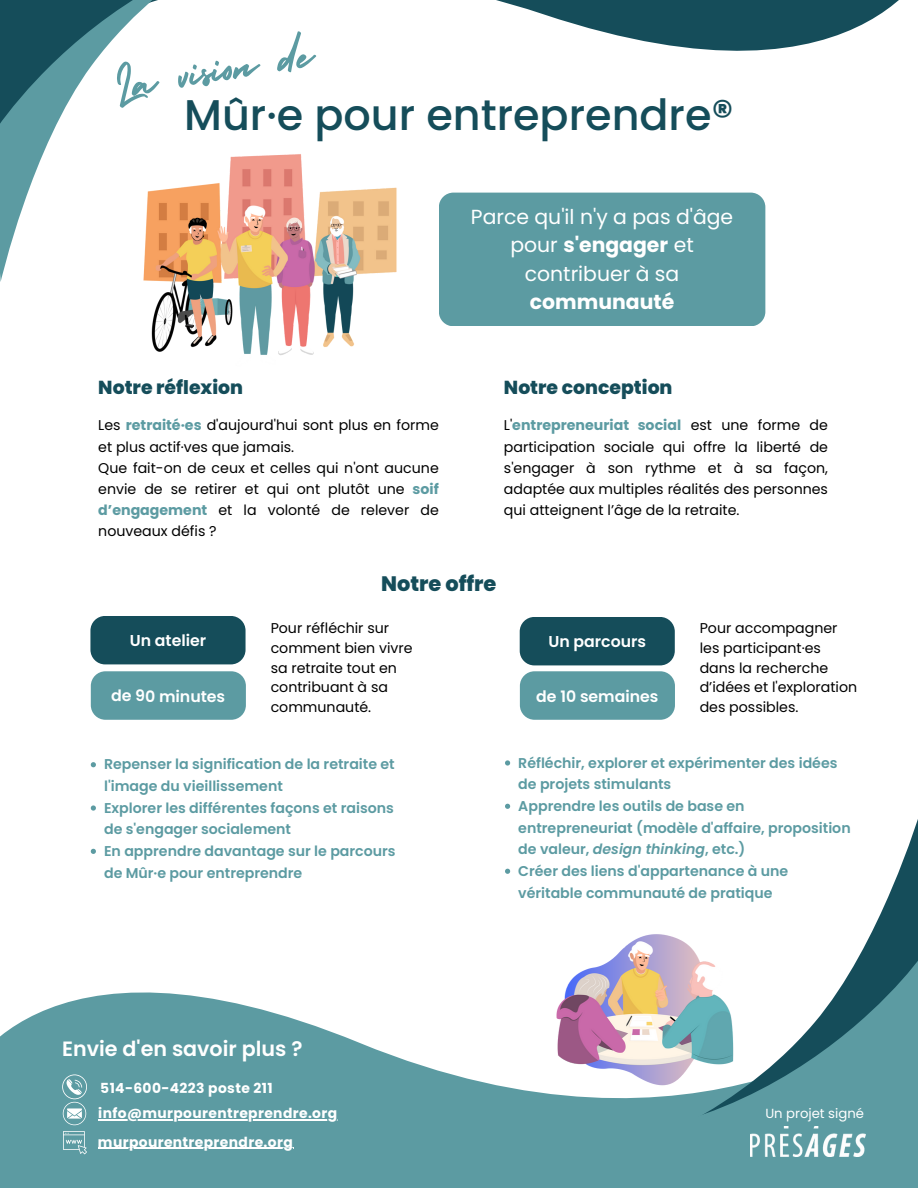
<style>
.page{position:relative;width:918px;height:1188px;background:#fff}
.page>*{position:absolute;margin:0;border:0;box-sizing:border-box;transform-origin:0 0}
.t1{font:58.2px "Holiday";color:#5c9ba2}
.t2{font:500 42.9px "Poppins";color:#154d5a}
.t3{font:800 20.85px "Poppins";color:#154d5a}
.t4{font:600 20.7px "Poppins";color:#fff}
.t5{font:20.4px/28.3px "Poppins";color:#fff;text-align:center}
.t6{font:800 18.9px "Poppins";color:#154d5a}
.t7{font:600 15.75px "Poppins";color:#fff}
.t8{font:14.25px/21.1px "Poppins";color:#000}
.t9{font:600 14.25px/21.6px "Poppins";color:#5c9ba2}
.t10{font:700 13.8px "Poppins";letter-spacing:.025em;color:#fff}
.t11{font:13.2px "Poppins";color:#fff}
.s1{font-weight:700;color:#5c9ba2}
.s2{font-weight:700}
.s3{font-style:italic}
</style>
<div class="page">
<svg style="left:858px;top:819px;width:60px;height:139px"></svg>
<svg style="left:0;top:958px;width:918px;height:230px;fill:#5c9ba2"></svg>
<svg style="left:62px;top:1074px;width:25px;height:51px"></svg>
<img style="left:750px;top:1127px;width:116px;height:29px">
<svg style="left:63px;top:1131px;width:24px;height:23px"></svg>
<div style="left:439px;top:193px;width:326px;height:133px;background:#5c9ba2;border-radius:15px"></div>
<svg style="left:0;top:137px;width:51px;height:145px"></svg>
<svg style="left:0;top:0;width:899px;height:137px"></svg>
<div style="left:90px;top:616px;width:156px;height:48px;background:#154d5a;border-radius:15px"></div>
<div style="left:520px;top:617px;width:155px;height:48px;background:#154d5a;border-radius:15px"></div>
<div style="left:91px;top:671px;width:155px;height:49px;background:#5c9ba2;border-radius:15px"></div>
<div style="left:520px;top:671px;width:155px;height:49px;background:#5c9ba2;border-radius:15px"></div>
<img style="left:143px;top:154px;width:254px;height:201px">
<img style="left:550px;top:934px;width:189px;height:155px">
<hr style="left:98px;top:1119px;width:240px;height:1px;background:#fff">
<hr style="left:98px;top:1148px;width:195px;height:1px;background:#fff">
<svg style="left:505px;top:760px;width:5px;height:6px"></svg>
<svg style="left:505px;top:804px;width:5px;height:5px"></svg>
<svg style="left:505px;top:869px;width:5px;height:5px"></svg>
<svg style="left:91px;top:762px;width:5px;height:5px"></svg>
<svg style="left:91px;top:805px;width:5px;height:6px"></svg>
<svg style="left:91px;top:849px;width:5px;height:5px"></svg>
<p class="t1" style="left:107px;top:42px;width:203px;rotate:-10deg">La vision de</p>
<h3 class="t2" style="left:184px;top:85px;width:551px">Mûr·e pour entreprendre®</h3>
<h6 class="t6" style="left:98px;top:374px;width:146px">Notre réflexion</h6>
<h3 class="t8" style="left:98px;top:415px;width:342px">Les <span class="s1">retraité·es</span> d'aujourd'hui sont plus en forme et plus actif·ves que jamais.<br>Que fait-on de ceux et celles qui n'ont aucune envie de se retirer et qui ont plutôt une <span class="s1">soif d’engagement</span> et la volonté de relever de nouveaux défis ?</h3>
<p class="t5" style="left:471px;top:203px;width:264px">Parce qu'il n'y a pas d'âge pour <span class="s2">s'engager</span> et contribuer à sa <span class="s2">communauté</span></p>
<h5 class="t6" style="left:504px;top:374px;width:170px">Notre conception</h5>
<h5 class="t8" style="left:504px;top:415px;width:326px;text-align:justify">L'<span class="s1">entrepreneuriat social</span> est une forme de participation sociale qui offre la liberté de s'engager à son rythme et à sa façon, adaptée aux multiples réalités des personnes qui atteignent l’âge de la retraite.</h5>
<h6 class="t3" style="left:381px;top:569px;width:117px">Notre offre</h6>
<p class="t8" style="left:271px;top:619px;width:143px;line-height:19.6px">Pour réfléchir sur comment bien vivre sa retraite tout en contribuant à sa communauté.</p>
<p class="t8" style="left:700px;top:619px;width:159px;line-height:19.6px">Pour accompagner les participant·es dans la recherche d’idées et l'exploration</p>
<h6 class="t7" style="left:130px;top:629px;width:78px">Un atelier</h6>
<p class="t7" style="left:548px;top:630px;width:99px">Un parcours</p>
<p class="t7" style="left:111px;top:684px;width:116px;rotate:1deg">de 90 minutes</p>
<p class="t7" style="left:536px;top:685px;width:124px">de 10 semaines</p>
<p class="t8" style="left:700px;top:696px;width:100px">des possibles.</p>
<p class="t9" style="left:104px;top:754px;width:292px">Repenser la signification de la retraite et l'image du vieillissement</p>
<p class="t9" style="left:104px;top:797px;width:291px">Explorer les différentes façons et raisons de s'engager socialement</p>
<p class="t9" style="left:104px;top:840px;width:293px">En apprendre davantage sur le parcours de Mûr·e pour entreprendre</p>
<h5 class="t4" style="left:62px;top:1035px;width:242px">Envie d'en savoir plus ?</h5>
<h4 class="t10" style="left:100px;top:1078px;width:174px">514-600-4223 poste 211</h4>
<h3 class="t9" style="left:518px;top:752px;width:321px">Réfléchir, explorer et expérimenter des idées de projets stimulants</h3>
<p class="t9" style="left:518px;top:795px;width:334px">Apprendre les outils de base en entrepreneuriat (modèle d'affaire, proposition de valeur, <span class="s3">design thinking</span>, etc.)</p>
<p class="t9" style="left:518px;top:860px;width:272px">Créer des liens d'appartenance à une véritable communauté de pratique</p>
<h3 class="t10" style="left:98px;top:1104px;width:240px">info@murpourentreprendre.org</h3>
<h6 class="t11" style="left:765px;top:1104px;width:100px">Un projet signé</h6>
<h5 class="t10" style="left:98px;top:1132px;width:196px">murpourentreprendre.org</h5>
</div>
